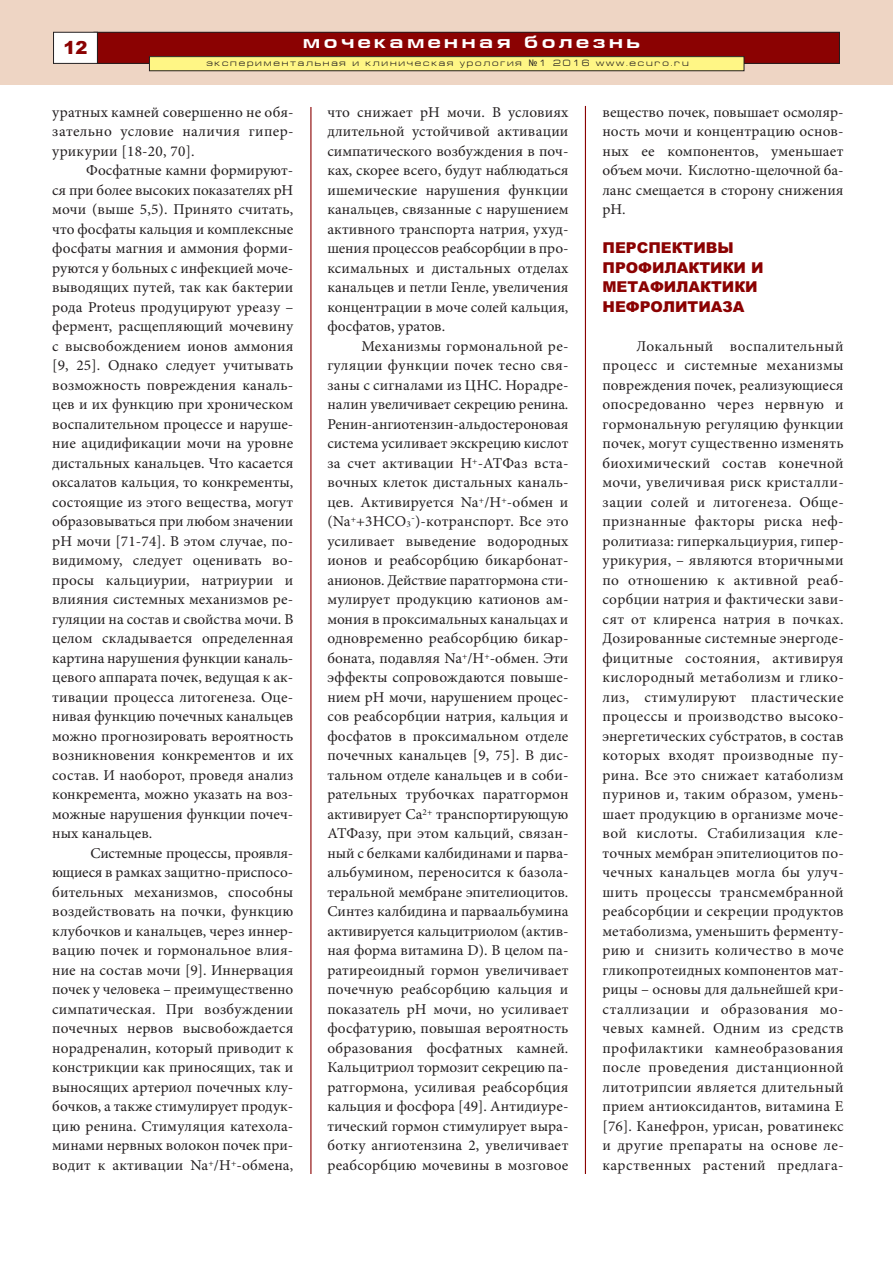
<style>
.page{position:relative;width:893px;height:1263px;background:#fff}
.page>*{position:absolute;margin:0;border:0;box-sizing:border-box;transform-origin:0 0}
.t1{font:700 18px "Europe Ext";letter-spacing:.2em;color:#fff}
.t2{font:900 18px "Arial";color:#8b0202}
.t3{font:15px/19.5px "Minion Pro";letter-spacing:.01em;color:#231f20;text-align:justify}
.t4{font:900 15px/19.5px "Arial";color:#8b0202}
.t5{font:9px "Europe Ext Normal";letter-spacing:.2em;color:#231f20}
.s1{font-family:"Lucida Grande"}
.s2{font-size:9px}
</style>
<div class="page">
<hr style="left:310px;top:107px;width:1px;height:1067px;background:#8b0202">
<hr style="left:585px;top:106px;width:1px;height:1068px;background:#8b0202">
<div style="left:0;top:0;width:893px;height:85px;background:#eed5c4"></div>
<div style="left:94px;top:32px;width:745px;height:31px;background:#8b0202"></div>
<div style="left:94px;top:32px;width:746px;height:32px;border:1px solid #231f20"></div>
<div style="left:54px;top:32px;width:43px;height:31px;background:#fff"></div>
<div style="left:53px;top:32px;width:45px;height:32px;border:1px solid #231f20"></div>
<div style="left:149px;top:57px;width:595px;height:14px;background:#fff685"></div>
<div style="left:149px;top:56px;width:595px;height:15px;border:1px solid #231f20"></div>
<p class="t2" style="left:64px;top:37px;width:26px">12</p>
<p class="t1" style="left:303px;top:31px;width:339px">мочекаменная болезнь</p>
<p class="t5" style="left:206px;top:58px;width:484px">экспериментальная и клиническая урология <span class="s1">№</span>1 2016 www.ecuro.ru</p>
<p class="t3" style="left:52px;top:104px;width:243px">уратных камней совершенно не обя&shy;зательно условие наличия гипер&shy;урикурии [18-20, 70].</p>
<p class="t3" style="left:52px;top:162px;width:243px;text-indent:34px">Фосфатные камни формируют&shy;ся при более высоких показателях рН мочи (выше 5,5). Принято считать, что фосфаты кальция и комплексные фосфаты магния и аммония форми&shy;руются у больных с инфекцией моче&shy;выводящих путей, так как бактерии рода Proteus продуцируют уреазу – фермент, расщепляющий мочевину с высвобождением ионов аммония [9, 25]. Однако следует учитывать возможность повреждения каналь&shy;цев и их функцию при хроническом воспалительном процессе и наруше&shy;ние ацидификации мочи на уровне дистальных канальцев. Что касается оксалатов кальция, то конкременты, состоящие из этого вещества, могут образовываться при любом значении рН мочи [71-74]. В этом случае, по&shy;видимому, следует оценивать во&shy;просы кальциурии, натриурии и влияния системных механизмов ре&shy;гуляции на состав и свойства мочи. В целом складывается определенная картина нарушения функции каналь&shy;цевого аппарата почек, ведущая к ак&shy;тивации процесса литогенеза. Оце&shy;нивая функцию почечных канальцев можно прогнозировать вероятность возникновения конкрементов и их состав. И наоборот, проведя анализ конкремента, можно указать на воз&shy;можные нарушения функции почеч&shy;ных канальцев.</p>
<p class="t3" style="left:52px;top:845px;width:243px;text-indent:38px">Системные процессы, проявля&shy;ющиеся в рамках защитно-приспосо&shy;бительных механизмов, способны воздействовать на почки, функцию клубочков и канальцев, через иннер&shy;вацию почек и гормональное влия&shy;ние на состав мочи [9]. Иннервация почек у человека – преимущественно симпатическая. При возбуждении почечных нервов высвобождается норадреналин, который приводит к констрикции как приносящих, так и выносящих артериол почечных клу&shy;бочков, а также стимулирует продук&shy;цию ренина. Стимуляция катехола&shy;минами нервных волокон почек при&shy;водит к активации Na<sup>+</sup>/H<sup>+</sup>-обмена,</p>
<p class="t3" style="left:327px;top:104px;width:243px">что снижает рН мочи. В условиях длительной устойчивой активации симпатического возбуждения в поч&shy;ках, скорее всего, будут наблюдаться ишемические нарушения функции канальцев, связанные с нарушением активного транспорта натрия, ухуд&shy;шения процессов реабсорбции в про&shy;ксимальных и дистальных отделах канальцев и петли Генле, увеличения концентрации в моче солей кальция, фосфатов, уратов.</p>
<p class="t3" style="left:327px;top:338px;width:243px;text-indent:34px">Механизмы гормональной ре&shy;гуляции функции почек тесно свя&shy;заны с сигналами из ЦНС. Норадре&shy;налин увеличивает секрецию ренина.<br>Ренин-ангиотензин-альдостероновая система усиливает экскрецию кислот за счет активации Н<sup>+</sup>-АТФаз вста&shy;вочных клеток дистальных каналь&shy;цев. Активируется Na<sup>+</sup>/H<sup>+</sup>-обмен и (Na<sup>+</sup>+3HCO<span class="s2">3</span><sup>-</sup>)-котранспорт. Все это усиливает выведение водородных ионов и реабсорбцию бикарбонат&shy;анионов. Действие паратгормона сти&shy;мулирует продукцию катионов ам&shy;мония в проксимальных канальцах и одновременно реабсорбцию бикар&shy;боната, подавляя Na<sup>+</sup>/H<sup>+</sup>-обмен. Эти эффекты сопровождаются повыше&shy;нием рН мочи, нарушением процес&shy;сов реабсорбции натрия, кальция и фосфатов в проксимальном отделе почечных канальцев [9, 75]. В дис&shy;тальном отделе канальцев и в соби&shy;рательных трубочках паратгормон активирует Са<sup>2+</sup> транспортирующую АТФазу, при этом кальций, связан&shy;ный с белками калбидинами и парва&shy;альбумином, переносится к базола&shy;теральной мембране эпителиоцитов.<br>Синтез калбидина и парваальбумина активируется кальцитриолом (актив&shy;ная форма витамина D). В целом па&shy;ратиреоидный гормон увеличивает почечную реабсорбцию кальция и показатель рН мочи, но усиливает фосфатурию, повышая вероятность образования фосфатных камней.<br>Кальцитриол тормозит секрецию па&shy;ратгормона, усиливая реабсорбция кальция и фосфора [49]. Антидиуре&shy;тический гормон стимулирует выра&shy;ботку ангиотензина 2, увеличивает реабсорбцию мочевины в мозговое</p>
<p class="t3" style="left:602px;top:104px;width:243px">вещество почек, повышает осмоляр&shy;ность мочи и концентрацию основ&shy;ных ее компонентов, уменьшает объем мочи. Кислотно-щелочной ба&shy;ланс смещается в сторону снижения рН.</p>
<p class="t4" style="left:602px;top:238px;width:163px">ПЕРСПЕКТИВЫ<br>ПРОФИЛАКТИКИ И<br>МЕТАФИЛАКТИКИ<br>НЕФРОЛИТИАЗА</p>
<p class="t3" style="left:602px;top:338px;width:243px;text-indent:34px">Локальный воспалительный процесс и системные механизмы повреждения почек, реализующиеся опосредованно через нервную и гормональную регуляцию функции почек, могут существенно изменять биохимический состав конечной мочи, увеличивая риск кристалли&shy;зации солей и литогенеза. Обще&shy;признанные факторы риска неф&shy;ролитиаза: гиперкальциурия, гипер&shy;урикурия, – являются вторичными по отношению к активной реаб&shy;сорбции натрия и фактически зави&shy;сят от клиренса натрия в почках.<br>Дозированные системные энергоде&shy;фицитные состояния, активируя кислородный метаболизм и глико&shy;лиз, стимулируют пластические процессы и производство высоко&shy;энергетических субстратов, в состав которых входят производные пу&shy;рина. Все это снижает катаболизм пуринов и, таким образом, умень&shy;шает продукцию в организме моче&shy;вой кислоты. Стабилизация кле&shy;точных мембран эпителиоцитов по&shy;чечных канальцев могла бы улуч&shy;шить процессы трансмембранной реабсорбции и секреции продуктов метаболизма, уменьшить ферменту&shy;рию и снизить количество в моче гликопротеидных компонентов мат&shy;рицы – основы для дальнейшей кри&shy;сталлизации и образования мо&shy;чевых камней. Одним из средств профилактики камнеобразования после проведения дистанционной литотрипсии является длительный прием антиоксидантов, витамина Е [76]. Канефрон, урисан, роватинекс и другие препараты на основе ле&shy;карственных растений предлага-</p>
</div>
